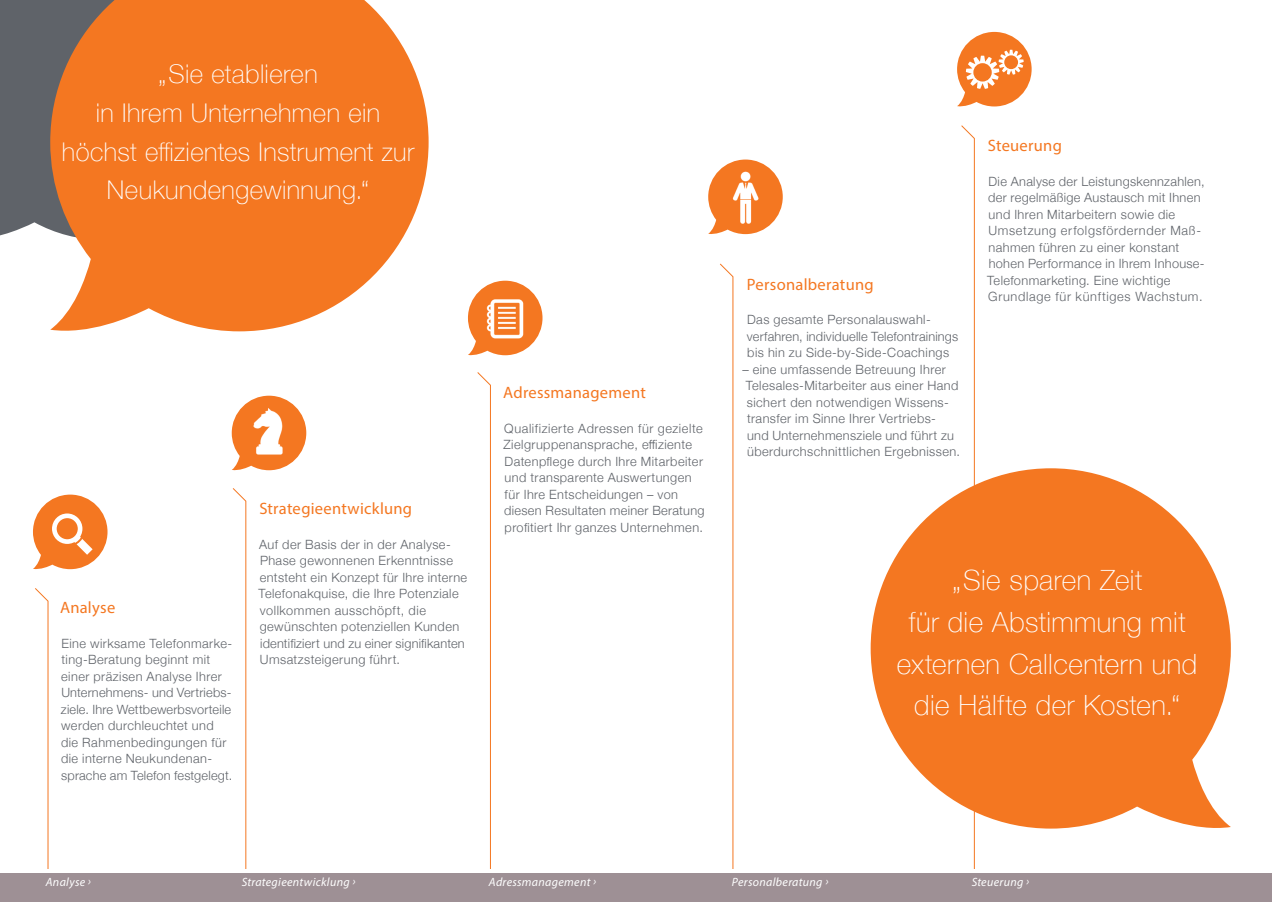
<style>
.page{position:relative;width:1272px;height:902px;background:#fff}
.page>*{position:absolute;margin:0;border:0;box-sizing:border-box;transform-origin:0 0}
.t1{font:100 27.9px "Helvetica Neue";letter-spacing:.015em;color:#fff}
.t2{font:100 25.8px/38.7px "Helvetica Neue";letter-spacing:.015em;color:#fff;text-align:center}
.t3{font:16.5px "Myriad Pro";letter-spacing:.015em;color:#f47721}
.t4{font:300 12.75px/16.5px "Helvetica Neue";letter-spacing:.035em;color:#5f6369}
.t5{font:italic 12px "Myriad Pro";letter-spacing:.025em;color:#fff}
</style>
<div class="page">
<svg style="left:35px;top:588px;width:13px;height:280px"></svg>
<svg style="left:232px;top:488px;width:14px;height:380px"></svg>
<svg style="left:477px;top:372px;width:14px;height:496px"></svg>
<svg style="left:720px;top:263px;width:13px;height:605px"></svg>
<svg style="left:961px;top:125px;width:13px;height:743px"></svg>
<div style="left:0;top:873px;width:1271px;height:28px;background:#9e9095"></div>
<div style="left:0;top:0;width:50px;height:236px;background:#5f6369"></div>
<svg style="left:50px;top:0;width:378px;height:332px;background:#f1863c"></svg>
<div style="left:61px;top:601px;width:172px;height:250px;background:#fff"></div>
<svg style="left:232px;top:395px;width:74px;height:76px"></svg>
<svg style="left:33px;top:494px;width:74px;height:76px"></svg>
<div style="left:49px;top:510px;width:36px;height:37px;border:2px solid #f47721;border-radius:50%"></div>
<img style="left:245px;top:405px;width:46px;height:51px">
<svg style="left:468px;top:281px;width:74px;height:75px"></svg>
<img style="left:483px;top:296px;width:45px;height:46px">
<svg style="left:708px;top:159px;width:74px;height:76px"></svg>
<img style="left:725px;top:168px;width:40px;height:58px">
<svg style="left:957px;top:32px;width:74px;height:75px"></svg>
<svg style="left:870px;top:468px;width:360px;height:364px;fill:#f47721"></svg>
<p class="t2" style="left:158px;top:54px;width:161px">„Sie etablieren</p>
<p class="t2" style="left:96px;top:93px;width:286px">in Ihrem Unternehmen ein</p>
<p class="t2" style="left:62px;top:132px;width:354px">höchst effizientes Instrument zur<br>Neukundengewinnung.“</p>
<p class="t3" style="left:60px;top:597px;width:57px">Analyse</p>
<p class="t4" style="left:61px;top:634px;width:173px">Eine wirksame Telefonmarke&shy;ting-Beratung beginnt mit einer präzisen Analyse Ihrer<br>Unternehmens- und Vertriebs&shy;ziele. Ihre Wettbewerbsvorteile werden durchleuchtet und die Rahmenbedingungen für die interne Neukundenan&shy;sprache am Telefon festgelegt.</p>
<p class="t3" style="left:259px;top:498px;width:154px">Strategieentwicklung</p>
<p class="t4" style="left:258px;top:535px;width:210px">Auf der Basis der in der Analyse-Phase gewonnenen Erkenntnisse entsteht ein Konzept für Ihre interne Telefonakquise, die Ihre Potenziale vollkommen ausschöpft, die gewünschten potenziellen Kunden identifiziert und zu einer signifikanten Umsatzsteigerung führt.</p>
<p class="t3" style="left:503px;top:382px;width:144px">Adressmanagement</p>
<p class="t4" style="left:503px;top:419px;width:202px">Qualifizierte Adressen für gezielte Zielgruppenansprache, effiziente Datenpflege durch Ihre Mitarbeiter und transparente Auswertungen für Ihre Entscheidungen – von diesen Resultaten meiner Beratung profitiert Ihr ganzes Unternehmen.</p>
<p class="t3" style="left:746px;top:274px;width:128px">Personalberatung</p>
<p class="t4" style="left:747px;top:310px;width:213px">Das gesamte Personalauswahl&shy;verfahren, individuelle Telefontrainings bis hin zu Side-by-Side-Coachings</p>
<p class="t4" style="left:742px;top:360px;width:218px">– eine umfassende Betreuung Ihrer<br>Telesales-Mitarbeiter aus einer Hand sichert den notwendigen Wissens-</p>
<p class="t4" style="left:747px;top:409px;width:214px">transfer im Sinne Ihrer Vertriebs&shy;und Unternehmensziele und führt zu überdurchschnittlichen Ergebnissen.</p>
<p class="t3" style="left:987px;top:136px;width:75px">Steuerung</p>
<p class="t4" style="left:987px;top:172px;width:219px">Die Analyse der Leistungskennzahlen, der regelmäßige Austausch mit Ihnen und Ihren Mitarbeitern sowie die Umsetzung erfolgsfördernder Maß&shy;nahmen führen zu einer konstant hohen Performance in Ihrem Inhouse-Telefonmarketing. Eine wichtige Grundlage für künftiges Wachstum.</p>
<p class="t1" style="left:952px;top:558px;width:192px">„Sie sparen Zeit</p>
<p class="t1" style="left:908px;top:600px;width:278px">für die Abstimmung mit</p>
<p class="t1" style="left:897px;top:642px;width:302px">externen Callcentern und</p>
<p class="t1" style="left:914px;top:684px;width:267px">die Hälfte der Kosten.“</p>
<p class="t5" style="left:46px;top:874px;width:47px">Analyse ›</p>
<p class="t5" style="left:242px;top:874px;width:115px">Strategieentwicklung ›</p>
<p class="t5" style="left:489px;top:874px;width:109px">Adressmanagement ›</p>
<p class="t5" style="left:731px;top:874px;width:98px">Personalberatung ›</p>
<p class="t5" style="left:971px;top:874px;width:59px">Steuerung ›</p>
</div>
